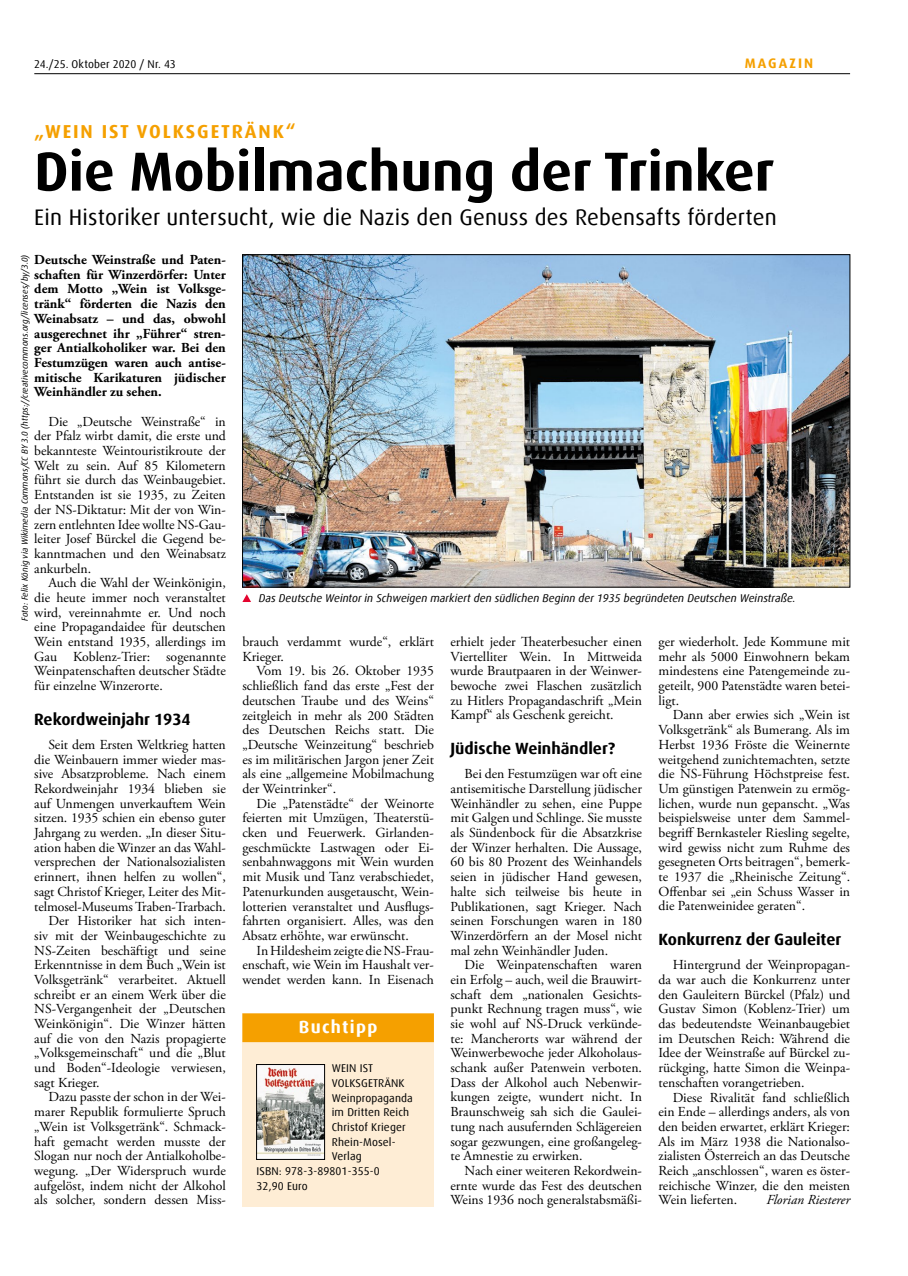
<style>
.page{position:relative;width:908px;height:1276px;background:#fff}
.page>*{position:absolute;margin:0;border:0;box-sizing:border-box;transform-origin:0 0}
.t1{font:700 55px "Dax Offc Pro";color:#000}
.t2{font:22.5px "Dax Offc Pro";letter-spacing:.01em;color:#000}
.t3{font:700 18.75px "Dax Offc Pro";letter-spacing:.1em;color:#f5a000}
.t4{font:700 17.5px "Dax Offc Pro";letter-spacing:.075em;color:#fff}
.t5{font:700 16.25px "Dax Offc Pro";color:#000}
.t6{font:13.75px/14.6px "Adobe Garamond Pro";color:#000;text-align:justify}
.t7{font:700 13.75px/14.6px "Adobe Garamond Pro";color:#000;text-align:justify}
.t8{font:italic 13.75px "Adobe Garamond Pro";color:#000}
.t9{font:700 13.75px "Dax Offc Pro";letter-spacing:.15em;color:#f5a000}
.t10{font:11.25px "Dax Offc Pro";letter-spacing:.01em;color:#000}
.t11{font:italic 11.25px "Dax Offc Pro";color:#000}
.t12{font:italic 8.75px "Dax Offc Pro";letter-spacing:-.01em;color:#000}
</style>
<div class="page">
<hr style="left:34px;top:73px;width:815px;height:1px;background:#000">
<div style="left:242px;top:1013px;width:192px;height:194px;background:#feedd5"></div>
<div style="left:242px;top:1013px;width:192px;height:29px;background:#f5a000"></div>
<img style="left:258px;top:1066px;width:64px;height:91px">
<div style="left:256px;top:1064px;width:68px;height:95px;border:1px solid #000"></div>
<svg style="left:242px;top:594px;width:9px;height:8px"></svg>
<img style="left:244px;top:256px;width:603px;height:329px">
<p class="t10" style="left:34px;top:57px;width:143px">24./25. Oktober 2020 / Nr. 43</p>
<p class="t9" style="left:744px;top:55px;width:70px">MAGAZIN</p>
<h3 class="t3" style="left:34px;top:119px;width:262px">„WEIN IST VOLKSGETRÄNK“</h3>
<h1 class="t1" style="left:34px;top:136px;width:741px">Die Mobilmachung der Trinker</h1>
<h2 class="t2" style="left:34px;top:203px;width:743px">Ein Historiker untersucht, wie die Nazis den Genuss des Rebensafts förderten</h2>
<p class="t7" style="left:34px;top:253px;width:193px">Deutsche Weinstraße und Paten&shy;schaften für Winzerdörfer: Unter dem Motto „Wein ist Volksge&shy;tränk“ förderten die Nazis den Weinabsatz – und das, obwohl ausgerechnet ihr „Führer“ stren&shy;ger Antialkoholiker war. Bei den Festumzügen waren auch antise&shy;mitische Karikaturen jüdischer Weinhändler zu sehen.</p>
<p class="t6" style="left:34px;top:414px;width:193px;text-indent:14px">Die „Deutsche Weinstraße“ in der Pfalz wirbt damit, die erste und bekannteste Weintouristikroute der Welt zu sein. Auf 85 Kilometern führt sie durch das Weinbaugebiet.<br>Entstanden ist sie 1935, zu Zeiten der NS-Diktatur: Mit der von Win&shy;zern entlehnten Idee wollte NS-Gau&shy;leiter Josef Bürckel die Gegend be&shy;kanntmachen und den Weinabsatz ankurbeln.</p>
<p class="t6" style="left:34px;top:576px;width:193px;text-indent:14px">Auch die Wahl der Weinkönigin, die heute immer noch veranstaltet wird, vereinnahmte er. Und noch eine Propagandaidee für deutschen Wein entstand 1935, allerdings im Gau Koblenz-Trier: sogenannte Weinpatenschaften deutscher Städte für einzelne Winzerorte.</p>
<p class="t5" style="left:34px;top:708px;width:158px">Rekordweinjahr 1934</p>
<p class="t6" style="left:48px;top:738px;width:179px">Seit dem Ersten Weltkrieg hatten</p>
<p class="t6" style="left:34px;top:752px;width:193px">die Weinbauern immer wieder mas-</p>
<p class="t6" style="left:34px;top:767px;width:193px">sive Absatzprobleme. Nach einem</p>
<p class="t6" style="left:34px;top:782px;width:193px">Rekordweinjahr 1934 blieben sie</p>
<p class="t6" style="left:34px;top:796px;width:193px">auf Unmengen unverkauftem Wein</p>
<p class="t6" style="left:34px;top:811px;width:193px">sitzen. 1935 schien ein ebenso guter</p>
<p class="t6" style="left:34px;top:826px;width:193px">Jahrgang zu werden. „In dieser Situ-</p>
<p class="t6" style="left:34px;top:840px;width:193px">ation haben die Winzer an das Wahl-</p>
<p class="t6" style="left:34px;top:855px;width:193px">versprechen der Nationalsozialisten</p>
<p class="t6" style="left:34px;top:870px;width:193px">erinnert, ihnen helfen zu wollen“,</p>
<p class="t6" style="left:34px;top:884px;width:193px">sagt Christof Krieger, Leiter des Mit-</p>
<p class="t6" style="left:34px;top:899px;width:193px">telmosel-Museums Traben-Trarbach.</p>
<p class="t6" style="left:48px;top:914px;width:179px">Der Historiker hat sich inten-</p>
<p class="t6" style="left:34px;top:928px;width:193px">siv mit der Weinbaugeschichte zu</p>
<p class="t6" style="left:34px;top:943px;width:193px">NS-Zeiten beschäftigt und seine</p>
<p class="t6" style="left:34px;top:958px;width:193px">Erkenntnisse in dem Buch „Wein ist</p>
<p class="t6" style="left:34px;top:972px;width:193px">Volksgetränk“ verarbeitet. Aktuell</p>
<p class="t6" style="left:34px;top:987px;width:193px">schreibt er an einem Werk über die</p>
<p class="t6" style="left:34px;top:1002px;width:193px">NS-Vergangenheit der „Deutschen</p>
<p class="t6" style="left:34px;top:1017px;width:193px">Weinkönigin“. Die Winzer hätten</p>
<p class="t6" style="left:34px;top:1031px;width:193px">auf die von den Nazis propagierte</p>
<p class="t6" style="left:34px;top:1046px;width:193px">„Volksgemeinschaft“ und die „Blut</p>
<p class="t6" style="left:34px;top:1061px;width:193px">und Boden“-Ideologie verwiesen,</p>
<p class="t6" style="left:34px;top:1075px;width:67px">sagt Krieger.</p>
<p class="t6" style="left:48px;top:1090px;width:179px">Dazu passte der schon in der Wei-</p>
<p class="t6" style="left:34px;top:1105px;width:193px">marer Republik formulierte Spruch</p>
<p class="t6" style="left:34px;top:1119px;width:193px">„Wein ist Volksgetränk“. Schmack-</p>
<p class="t6" style="left:34px;top:1134px;width:193px">haft gemacht werden musste der</p>
<p class="t6" style="left:34px;top:1149px;width:193px">Slogan nur noch der Antialkoholbe-</p>
<p class="t6" style="left:34px;top:1163px;width:193px">wegung. „Der Widerspruch wurde</p>
<p class="t6" style="left:34px;top:1178px;width:193px">aufgelöst, indem nicht der Alkohol</p>
<p class="t6" style="left:34px;top:1193px;width:193px">als solcher, sondern dessen Miss-</p>
<p class="t12" style="left:19px;top:621px;width:368px;rotate:-90deg">Foto: Felix König via Wikimedia Commons/CC BY 3.0 (https://creativecommons.org/licenses/by/3.0)</p>
<p class="t11" style="left:258px;top:591px;width:538px">Das Deutsche Weintor in Schweigen markiert den südlichen Beginn der 1935 begründeten Deutschen Weinstraße.</p>
<p class="t6" style="left:242px;top:635px;width:193px">brauch verdammt wurde“, erklärt<br>Krieger.</p>
<p class="t6" style="left:242px;top:664px;width:193px;text-indent:14px">Vom 19. bis 26. Oktober 1935 schließlich fand das erste „Fest der deutschen Traube und des Weins“ zeitgleich in mehr als 200 Städten des Deutschen Reichs statt. Die „Deutsche Weinzeitung“ beschrieb es im militärischen Jargon jener Zeit als eine „allgemeine Mobilmachung der Weintrinker“.</p>
<p class="t6" style="left:242px;top:796px;width:193px;text-indent:14px">Die „Patenstädte“ der Weinorte feierten mit Umzügen, Theaterstü&shy;cken und Feuerwerk. Girlanden&shy;geschmückte Lastwagen oder Ei&shy;senbahnwaggons mit Wein wurden mit Musik und Tanz verabschiedet, Patenurkunden ausgetauscht, Wein&shy;lotterien veranstaltet und Ausflugs&shy;fahrten organisiert. Alles, was den Absatz erhöhte, war erwünscht.</p>
<p class="t6" style="left:242px;top:943px;width:193px;text-indent:14px">In Hildesheim zeigte die NS-Frau&shy;enschaft, wie Wein im Haushalt ver&shy;wendet werden kann. In Eisenach</p>
<p class="t4" style="left:299px;top:1016px;width:80px">Buchtipp</p>
<p class="t10" style="left:331px;top:1061px;width:43px">WEIN IST</p>
<p class="t10" style="left:331px;top:1075px;width:74px">VOLKSGETRÄNK</p>
<p class="t10" style="left:331px;top:1090px;width:82px">Weinpropaganda</p>
<p class="t10" style="left:331px;top:1105px;width:79px">im Dritten Reich</p>
<p class="t10" style="left:331px;top:1119px;width:75px">Christof Krieger</p>
<p class="t10" style="left:331px;top:1134px;width:65px">Rhein-Mosel-</p>
<p class="t10" style="left:331px;top:1149px;width:31px">Verlag</p>
<p class="t10" style="left:256px;top:1164px;width:125px">ISBN: 978-3-89801-355-0</p>
<p class="t10" style="left:256px;top:1178px;width:53px">32,90 Euro</p>
<p class="t6" style="left:450px;top:635px;width:193px">erhielt jeder Theaterbesucher einen Viertelliter Wein. In Mittweida wurde Brautpaaren in der Weinwer&shy;bewoche zwei Flaschen zusätzlich zu Hitlers Propagandaschrift „Mein Kampf“ als Geschenk gereicht.</p>
<p class="t5" style="left:450px;top:738px;width:166px">Jüdische Weinhändler?</p>
<p class="t6" style="left:450px;top:767px;width:193px;text-indent:14px">Bei den Festumzügen war oft eine antisemitische Darstellung jüdischer Weinhändler zu sehen, eine Puppe mit Galgen und Schlinge. Sie musste als Sündenbock für die Absatzkrise der Winzer herhalten. Die Aussage, 60 bis 80 Prozent des Weinhandels seien in jüdischer Hand gewesen, halte sich teilweise bis heute in Publikationen, sagt Krieger. Nach seinen Forschungen waren in 180<br>Winzerdörfern an der Mosel nicht mal zehn Weinhändler Juden.</p>
<p class="t6" style="left:450px;top:958px;width:193px;text-indent:14px">Die Weinpatenschaften waren ein Erfolg – auch, weil die Brauwirt&shy;schaft dem „nationalen Gesichts&shy;punkt Rechnung tragen muss“, wie sie wohl auf NS-Druck verkünde&shy;te: Mancherorts war während der Weinwerbewoche jeder Alkoholaus&shy;schank außer Patenwein verboten.<br>Dass der Alkohol auch Nebenwir&shy;kungen zeigte, wundert nicht. In Braunschweig sah sich die Gaulei&shy;tung nach ausufernden Schlägereien sogar gezwungen, eine großangeleg&shy;te Amnestie zu erwirken.</p>
<p class="t6" style="left:450px;top:1163px;width:193px;text-indent:14px">Nach einer weiteren Rekordwein&shy;ernte wurde das Fest des deutschen Weins 1936 noch generalstabsmäßi-</p>
<p class="t6" style="left:658px;top:635px;width:193px">ger wiederholt. Jede Kommune mit mehr als 5000 Einwohnern bekam mindestens eine Patengemeinde zu&shy;geteilt, 900 Patenstädte waren betei&shy;ligt.</p>
<p class="t6" style="left:658px;top:708px;width:193px;text-indent:14px">Dann aber erwies sich „Wein ist Volksgetränk“ als Bumerang. Als im Herbst 1936 Fröste die Weinernte weitgehend zunichtemachten, setzte die NS-Führung Höchstpreise fest.<br>Um günstigen Patenwein zu ermög&shy;lichen, wurde nun gepanscht. „Was beispielsweise unter dem Sammel&shy;begriff Bernkasteler Riesling segelte, wird gewiss nicht zum Ruhme des gesegneten Orts beitragen“, bemerk&shy;te 1937 die „Rheinische Zeitung“.<br>Offenbar sei „ein Schuss Wasser in die Patenweinidee geraten“.</p>
<p class="t5" style="left:658px;top:929px;width:184px">Konkurrenz der Gauleiter</p>
<p class="t6" style="left:658px;top:958px;width:193px;text-indent:14px">Hintergrund der Weinpropagan&shy;da war auch die Konkurrenz unter den Gauleitern Bürckel (Pfalz) und Gustav Simon (Koblenz-Trier) um das bedeutendste Weinanbaugebiet im Deutschen Reich: Während die Idee der Weinstraße auf Bürckel zu&shy;rückging, hatte Simon die Weinpa&shy;tenschaften vorangetrieben.</p>
<p class="t6" style="left:658px;top:1090px;width:193px;text-indent:14px">Diese Rivalität fand schließlich ein Ende – allerdings anders, als von den beiden erwartet, erklärt Krieger:<br>Als im März 1938 die Nationalso&shy;zialisten Österreich an das Deutsche Reich „anschlossen“, waren es öster&shy;reichische Winzer, die den meisten Wein lieferten.</p>
<p class="t8" style="left:766px;top:1191px;width:85px">Florian Riesterer</p>
</div>
